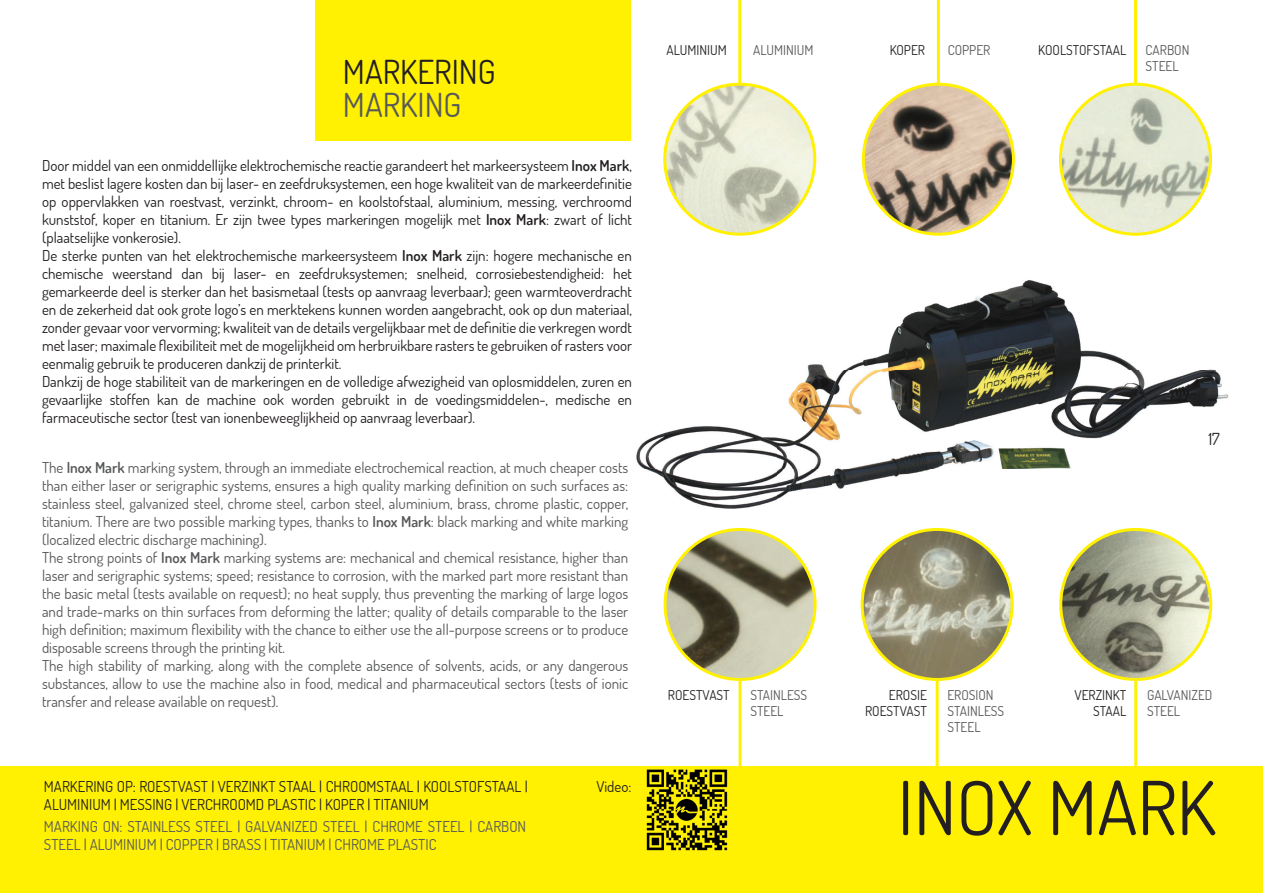
<style>
.page{position:relative;width:1263px;height:893px;background:#fff}
.page>*{position:absolute;margin:0;border:0;box-sizing:border-box;transform-origin:0 0}
.t1{font:74.4px "Dosis";color:#231f20}
.t2{font:33px "Dosis";color:#231f20}
.t3{font:33px "Dosis";color:#57585a}
.t4{font:16.5px "Dosis";color:#231f20}
.t5{font:15px/18px "Dosis";color:#231f20}
.t6{font:15px/18px "Dosis";color:#57585a}
.t7{font:13.5px/16.2px "Dosis";color:#57585a}
.t8{font:13.5px/16.2px "Dosis";color:#231f20;text-align:right}
.s1{font-weight:600}
</style>
<div class="page">
<div style="left:0;top:767px;width:1263px;height:126px;background:#fff101"></div>
<img style="left:636px;top:175px;width:593px;height:443px">
<img style="left:1060px;top:529px;width:150px;height:150px;border-radius:75px">
<img style="left:665px;top:529px;width:150px;height:150px;border-radius:75px">
<img style="left:862px;top:529px;width:150px;height:150px;border-radius:75px">
<img style="left:1060px;top:84px;width:150px;height:150px;border-radius:75px">
<img style="left:665px;top:84px;width:150px;height:150px;border-radius:75px">
<img style="left:863px;top:84px;width:150px;height:150px;border-radius:75px">
<div style="left:315px;top:0;width:315px;height:141px;background:#fff101"></div>
<div style="left:663px;top:528px;width:153px;height:153px;border:3px solid #fff101;border-radius:50%"></div>
<hr style="left:738px;top:679px;width:3px;height:94px;background:#fff101">
<div style="left:861px;top:528px;width:153px;height:153px;border:3px solid #fff101;border-radius:50%"></div>
<hr style="left:936px;top:679px;width:3px;height:94px;background:#fff101">
<div style="left:1059px;top:528px;width:153px;height:153px;border:3px solid #fff101;border-radius:50%"></div>
<hr style="left:1134px;top:679px;width:3px;height:88px;background:#fff101">
<div style="left:1059px;top:83px;width:153px;height:153px;border:3px solid #fff101;border-radius:50%"></div>
<hr style="left:1134px;top:0;width:3px;height:84px;background:#fff101">
<div style="left:862px;top:83px;width:153px;height:153px;border:3px solid #fff101;border-radius:50%"></div>
<hr style="left:937px;top:0;width:3px;height:84px;background:#fff101">
<div style="left:663px;top:83px;width:153px;height:153px;border:3px solid #fff101;border-radius:50%"></div>
<hr style="left:738px;top:0;width:3px;height:84px;background:#fff101">
<img style="left:642px;top:766px;width:89px;height:85px">
<h2 class="t2" style="left:343px;top:51px;width:154px">MARKERING</h2>
<h2 class="t3" style="left:343px;top:83px;width:120px">MARKING</h2>
<p class="t5" style="left:42px;top:156px;width:591px">Door middel van een onmiddellijke elektrochemische reactie garandeert het markeersysteem <span class="s1">Inox Mark</span>, met beslist lagere kosten dan bij laser- en zeefdruksystemen, een hoge kwaliteit van de markeerdefinitie op oppervlakken van roestvast, verzinkt, chroom- en koolstofstaal, aluminium, messing, verchroomd kunststof, koper en titanium. Er zijn twee types markeringen mogelijk met <span class="s1">Inox Mark</span>: zwart of licht (plaatselijke vonkerosie).<br>De sterke punten van het elektrochemische markeersysteem <span class="s1">Inox Mark</span> zijn: hogere mechanische en chemische weerstand dan bij laser- en zeefdruksystemen; snelheid, corrosiebestendigheid: het gemarkeerde deel is sterker dan het basismetaal (tests op aanvraag leverbaar); geen warmteoverdracht en de zekerheid dat ook grote logo’s en merktekens kunnen worden aangebracht, ook op dun materiaal, zonder gevaar voor vervorming; kwaliteit van de details vergelijkbaar met de definitie die verkregen wordt met laser; maximale flexibiliteit met de mogelijkheid om herbruikbare rasters te gebruiken of rasters voor eenmalig gebruik te produceren dankzij de printerkit.<br>Dankzij de hoge stabiliteit van de markeringen en de volledige afwezigheid van oplosmiddelen, zuren en gevaarlijke stoffen kan de machine ook worden gebruikt in de voedingsmiddelen-, medische en farmaceutische sector (test van ionenbeweeglijkheid op aanvraag leverbaar).</p>
<p class="t6" style="left:42px;top:458px;width:588px">The <span class="s1">Inox Mark</span> marking system, through an immediate electrochemical reaction, at much cheaper costs than either laser or serigraphic systems, ensures a high quality marking definition on such surfaces as: stainless steel, galvanized steel, chrome steel, carbon steel, aluminium, brass, chrome plastic, copper, titanium. There are two possible marking types, thanks to <span class="s1">Inox Mark</span>: black marking and white marking (localized electric discharge machining).<br>The strong points of <span class="s1">Inox Mark</span> marking systems are: mechanical and chemical resistance, higher than laser and serigraphic systems; speed; resistance to corrosion, with the marked part more resistant than the basic metal (tests available on request); no heat supply, thus preventing the marking of large logos and trade-marks on thin surfaces from deforming the latter; quality of details comparable to the laser high definition; maximum flexibility with the chance to either use the all-purpose screens or to produce disposable screens through the printing kit.<br>The high stability of marking, along with the complete absence of solvents, acids, or any dangerous substances, allow to use the machine also in food, medical and pharmaceutical sectors (tests of ionic transfer and release available on request).</p>
<p class="t5" style="left:44px;top:777px;width:485px">MARKERING OP: ROESTVAST | VERZINKT STAAL | CHROOMSTAAL | KOOLSTOFSTAAL |<br>ALUMINIUM | MESSING | VERCHROOMD PLASTIC | KOPER | TITANIUM</p>
<p class="t6" style="left:44px;top:817px;width:484px">MARKING ON: STAINLESS STEEL | GALVANIZED STEEL | CHROME STEEL | CARBON<br>STEEL | ALUMINIUM | COPPER | BRASS | TITANIUM | CHROME PLASTIC</p>
<p class="t5" style="left:596px;top:777px;width:37px">Video:</p>
<p class="t8" style="left:666px;top:41px;width:62px">ALUMINIUM</p>
<p class="t7" style="left:753px;top:41px;width:62px">ALUMINIUM</p>
<p class="t8" style="left:890px;top:41px;width:37px">KOPER</p>
<p class="t7" style="left:948px;top:41px;width:44px">COPPER</p>
<p class="t8" style="left:1038px;top:41px;width:90px">KOOLSTOFSTAAL</p>
<p class="t7" style="left:1145px;top:41px;width:45px">CARBON<br>STEEL</p>
<p class="t4" style="left:1208px;top:429px;width:13px">17</p>
<p class="t8" style="left:668px;top:686px;width:63px">ROESTVAST</p>
<p class="t7" style="left:750px;top:686px;width:58px">STAINLESS<br>STEEL</p>
<p class="t8" style="left:865px;top:686px;width:63px">EROSIE<br>ROESTVAST</p>
<p class="t7" style="left:947px;top:686px;width:58px">EROSION<br>STAINLESS<br>STEEL</p>
<p class="t8" style="left:1074px;top:686px;width:54px">VERZINKT<br>STAAL</p>
<p class="t7" style="left:1147px;top:686px;width:67px">GALVANIZED<br>STEEL</p>
<h1 class="t1" style="left:897px;top:759px;width:320px">INOX MARK</h1>
</div>
